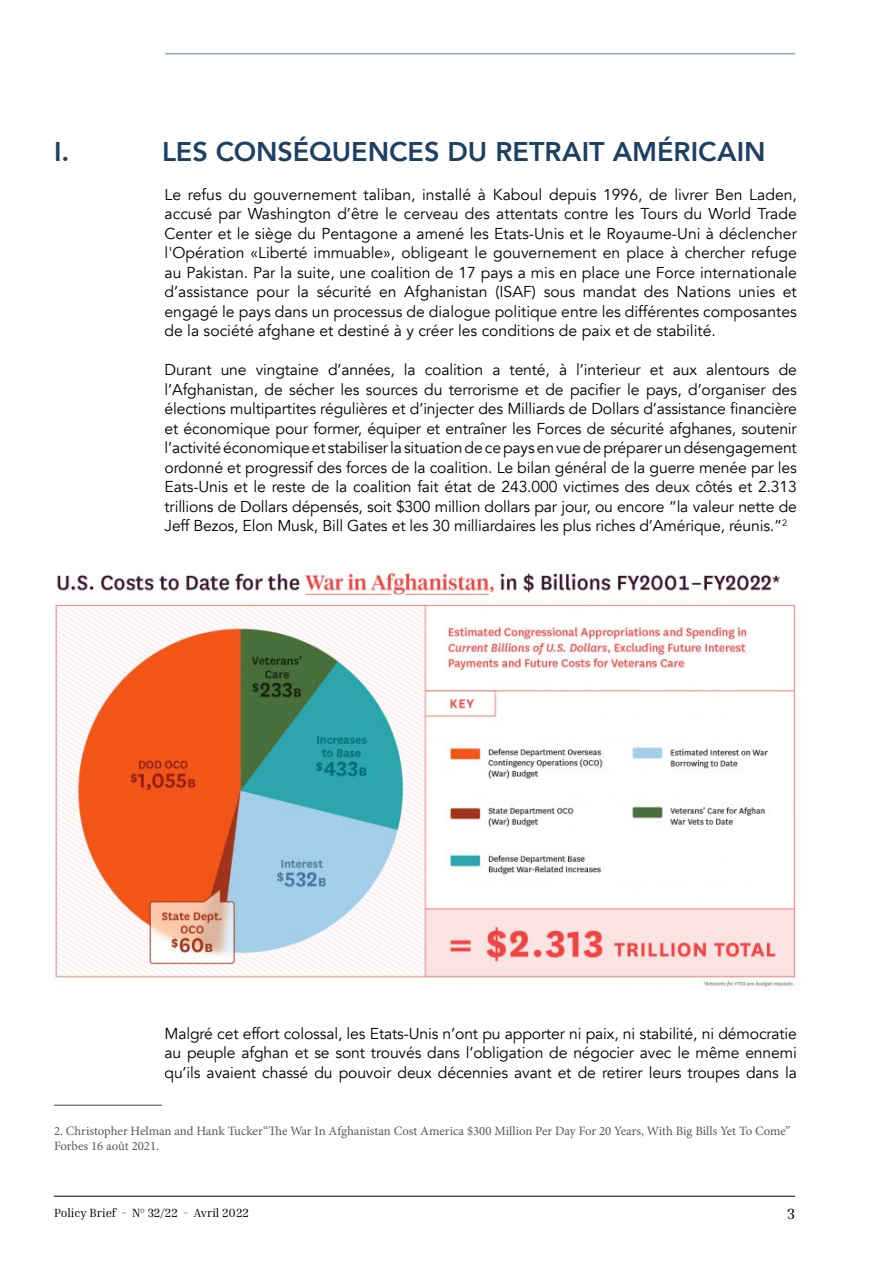
<style>
.page{position:relative;width:893px;height:1263px;background:#fff}
.page>*{position:absolute;margin:0;border:0;box-sizing:border-box;transform-origin:0 0}
.t1{font:800 27px "Avenir";color:#1f4060}
.t2{font:15.75px/19.5px "Avenir";letter-spacing:-.01em;color:#000;text-align:justify}
.t3{font:15px "Inria Serif";color:#000}
.t4{font:12.75px/15.3px "Minion Pro";letter-spacing:-.005em;color:#58585c}
.t5{font:12px "Inria Serif";color:#000}
</style>
<div class="page">
<hr style="left:54px;top:1196px;width:741px;height:1px;background:#000">
<hr style="left:165px;top:54px;width:630px;height:1px;background:#477ea3">
<img style="left:54px;top:569px;width:743px;height:420px">
<hr style="left:54px;top:1105px;width:108px;height:1px;background:#58585c">
<h1 class="t1" style="left:54px;top:131px;width:17px">I.</h1>
<h1 class="t1" style="left:162px;top:131px;width:605px">LES CONSÉQUENCES DU RETRAIT AMÉRICAIN</h1>
<p class="t2" style="left:165px;top:185px;width:634px">Le refus du gouvernement taliban, installé à Kaboul depuis 1996, de livrer Ben Laden, accusé par Washington d’être le cerveau des attentats contre les Tours du World Trade Center et le siège du Pentagone a amené les Etats-Unis et le Royaume-Uni à déclencher l'Opération «Liberté immuable», obligeant le gouvernement en place à chercher refuge au Pakistan. Par la suite, une coalition de 17 pays a mis en place une Force internationale d’assistance pour la sécurité en Afghanistan (ISAF) sous mandat des Nations unies et engagé le pays dans un processus de dialogue politique entre les différentes composantes de la société afghane et destiné à y créer les conditions de paix et de stabilité.</p>
<p class="t2" style="left:165px;top:361px;width:634px">Durant une vingtaine d’années, la coalition a tenté, à l’interieur et aux alentours de l’Afghanistan, de sécher les sources du terrorisme et de pacifier le pays, d’organiser des élections multipartites régulières et d’injecter des Milliards de Dollars d’assistance financière et économique pour former, équiper et entraîner les Forces de sécurité afghanes, soutenir l’activité économique et stabiliser la situation de ce pays en vue de préparer un désengagement ordonné et progressif des forces de la coalition. Le bilan général de la guerre menée par les Eats-Unis et le reste de la coalition fait état de 243.000 victimes des deux côtés et 2.313 trillions de Dollars dépensés, soit $300 million dollars par jour, ou encore “la valeur nette de Jeff Bezos, Elon Musk, Bill Gates et les 30 milliardaires les plus riches d’Amérique, réunis.”<sup>2</sup></p>
<p class="t2" style="left:165px;top:1024px;width:634px">Malgré cet effort colossal, les Etats-Unis n’ont pu apporter ni paix, ni stabilité, ni démocratie au peuple afghan et se sont trouvés dans l’obligation de négocier avec le même ennemi qu’ils avaient chassé du pouvoir deux décennies avant et de retirer leurs troupes dans la</p>
<p class="t4" style="left:54px;top:1123px;width:738px">2. Christopher Helman and Hank Tucker“The War In Afghanistan Cost America $300 Million Per Day For 20 Years, With Big Bills Yet To Come”<br>Forbes 16 août 2021.</p>
<p class="t5" style="left:54px;top:1205px;width:196px">Policy Brief - N° 32/22 - Avril 2022</p>
<p class="t3" style="left:787px;top:1204px;width:9px">3</p>
</div>
